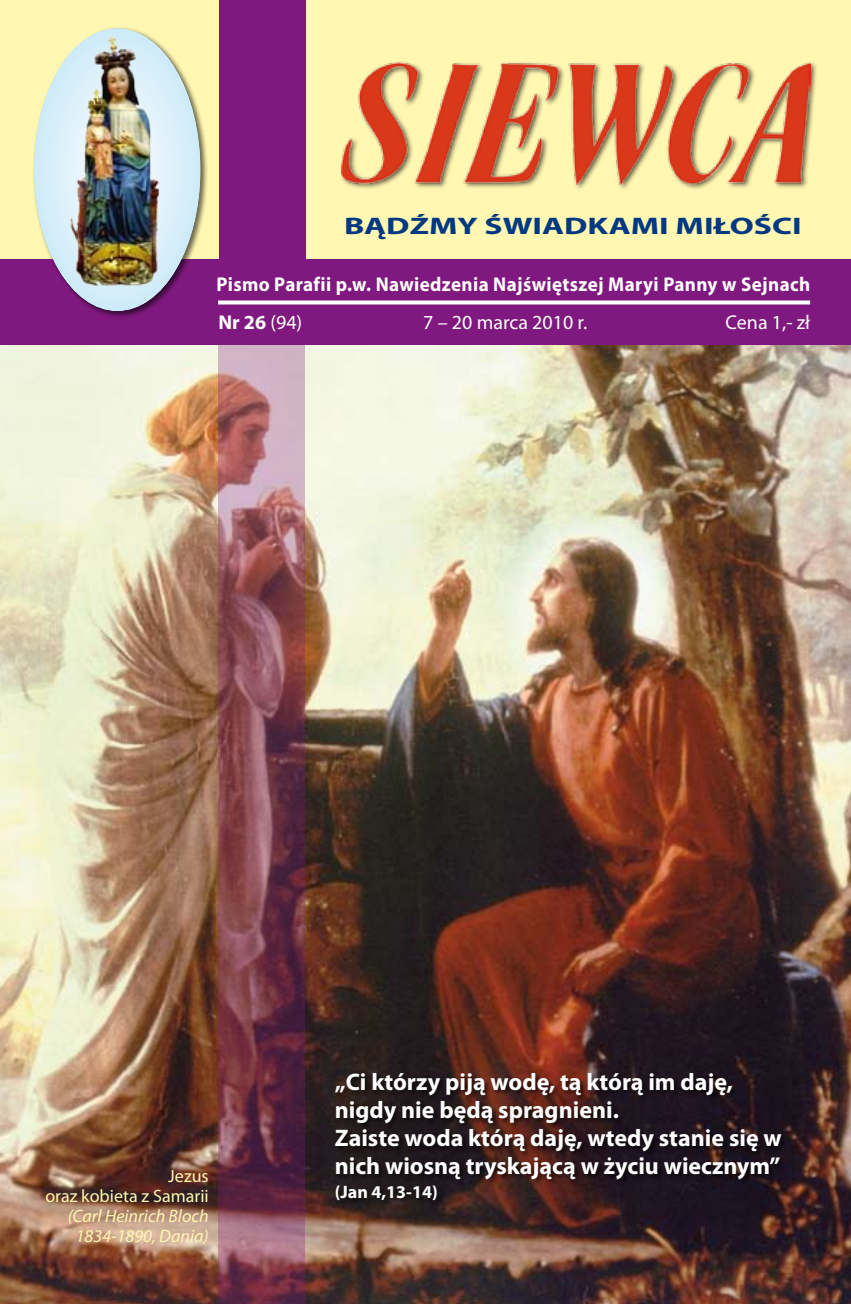
<style>
.page{position:relative;width:851px;height:1304px;background:#fff}
.page>*{position:absolute;margin:0;border:0;box-sizing:border-box;transform-origin:0 0}
.t1{font:700 24px/28px "Myriad Pro";color:#fff}
.t2{font:700 24px "Myriad Pro";color:#003882;scale:1.4 1}
.t3{font:700 20px "Myriad Pro";letter-spacing:.02em;color:#fff;scale:.95 1}
.t4{font:20px "Myriad Pro";color:#fff}
.t5{font:700 20px "Myriad Pro";letter-spacing:.02em;color:#fff}
.t6{font:italic 18px/20px "Myriad Pro";color:#fff7b2;text-align:center}
.t7{font:18px/20px "Myriad Pro";color:#fff7b2;text-align:right}
.t8{font:700 18px "Myriad Pro";color:#fff}
.s1{font-weight:400}
</style>
<div class="page">
<img style="left:0;top:345px;width:850px;height:959px">
<svg style="left:218px;top:345px;width:87px;height:959px;background:#874f5d"></svg>
<div style="left:0;top:0;width:850px;height:283px;background:#fff7b2"></div>
<div style="left:220px;top:0;width:86px;height:345px;background:#80197f"></div>
<div style="left:0;top:259px;width:850px;height:86px;background:#80197f"></div>
<svg style="left:218px;top:300px;width:592px;height:4px;background:#efe2ef"></svg>
<div style="left:31px;top:25px;width:178px;height:294px;background:#000;opacity:.58"></div>
<div style="left:34px;top:28px;width:166px;height:283px;background:#d3edf9;border-radius:50%"></div>
<img style="left:57px;top:25px;width:120px;height:277px">
<div style="left:338px;top:59px;width:480px;height:133px;background:#000;opacity:.6"></div>
<img style="left:341px;top:62px;width:469px;height:123px">
<div style="left:332px;top:1071px;width:456px;height:137px;background:#000;opacity:.75"></div>
<p class="t2" style="left:344px;top:210px;width:328px">BĄDŹMY ŚWIADKAMI MIŁOŚCI</p>
<p class="t3" style="left:216px;top:271px;width:626px">Pismo Parafii p.w. Nawiedzenia Najświętszej Maryi Panny w Sejnach</p>
<p class="t5" style="left:218px;top:309px;width:85px">Nr 26 <span class="s1">(94)</span></p>
<p class="t4" style="left:423px;top:310px;width:165px">7 – 20 marca 2010 r.</p>
<p class="t4" style="left:725px;top:310px;width:86px">Cena 1,- zł</p>
<p class="t7" style="left:45px;top:1166px;width:165px">Jezus<br>oraz kobieta z Samarii</p>
<p class="t6" style="left:68px;top:1206px;width:142px">(Carl Heinrich Bloch<br>1834-1890, Dania)</p>
<p class="t1" style="left:334px;top:1067px;width:448px">„Ci którzy piją wodę, tą którą im daję, nigdy nie będą spragnieni.<br>Zaiste woda którą daję, wtedy stanie się w nich wiosną tryskającą w życiu wiecznym”</p>
<p class="t8" style="left:334px;top:1180px;width:104px">(Jan 4,13-14)</p>
</div>
